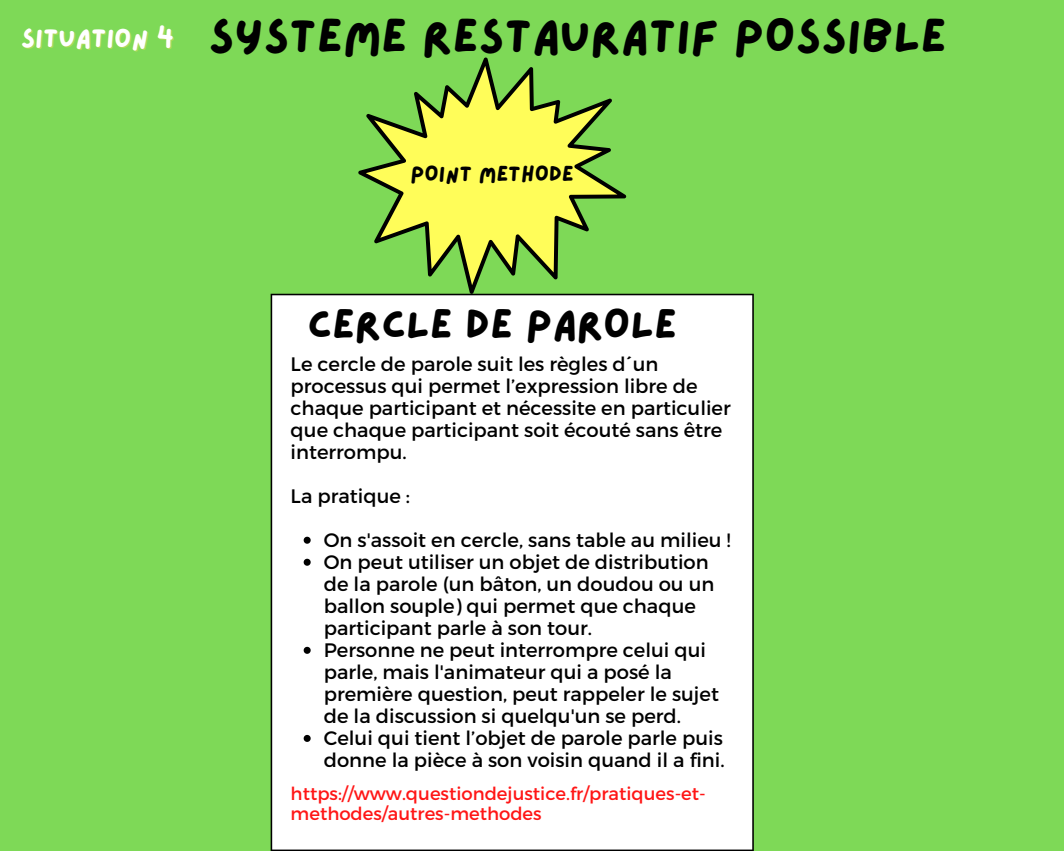
<style>
.page{position:relative;width:1064px;height:851px;background:#fff}
.page>*{position:absolute;margin:0;border:0;box-sizing:border-box;transform-origin:0 0}
.t1{font:48px "Lazydog";color:#000}
.t2{font:42px "Lazydog";color:#000}
.t3{font:22.05px "Lazydog";color:#000}
.t4{font:19.5px/22px "Montserrat";color:#000}
.t5{font:18px/20px "Montserrat";color:#ff1616}
.s1{font-size:26.7px;color:#fff}
</style>
<div class="page">
<div style="left:0;top:0;width:1063px;height:850px;background:#7ed957"></div>
<div style="left:271px;top:294px;width:481px;height:556px;background:#fff"></div>
<hr style="left:270px;top:295px;width:2px;height:554px;background:#000">
<hr style="left:752px;top:295px;width:1px;height:554px;background:#000">
<hr style="left:272px;top:849px;width:480px;height:1px;background:#000">
<hr style="left:272px;top:294px;width:480px;height:1px;background:#000">
<svg style="left:358px;top:57px;width:268px;height:237px"></svg>
<svg style="left:303px;top:536px;width:7px;height:7px"></svg>
<svg style="left:303px;top:558px;width:7px;height:7px"></svg>
<svg style="left:303px;top:646px;width:7px;height:7px"></svg>
<svg style="left:303px;top:734px;width:7px;height:7px"></svg>
<h1 class="t1" style="left:21px;top:13px;width:926px"><span class="s1">SITUATION 4</span> SYSTEME RESTAURATIF POSSIBLE</h1>
<p class="t3" style="left:410px;top:163px;width:165px">POINT METHODE</p>
<h2 class="t2" style="left:307px;top:304px;width:371px">CERCLE DE PAROLE</h2>
<p class="t4" style="left:290px;top:351px;width:441px">Le cercle de parole suit les règles d´un processus qui permet l’expression libre de chaque participant et nécessite en particulier que chaque participant soit écouté sans être interrompu.</p>
<p class="t4" style="left:290px;top:483px;width:121px">La pratique :</p>
<p class="t4" style="left:324px;top:527px;width:408px">On s'assoit en cercle, sans table au milieu !<br>On peut utiliser un objet de distribution de la parole (un bâton, un doudou ou un ballon souple) qui permet que chaque participant parle à son tour.<br>Personne ne peut interrompre celui qui parle, mais l'animateur qui a posé la première question, peut rappeler le sujet de la discussion si quelqu'un se perd.<br>Celui qui tient l’objet de parole parle puis donne la pièce à son voisin quand il a fini.</p>
<p class="t5" style="left:290px;top:782px;width:416px">https://www.questiondejustice.fr/pratiques-et&shy;methodes/autres-methodes</p>
</div>
